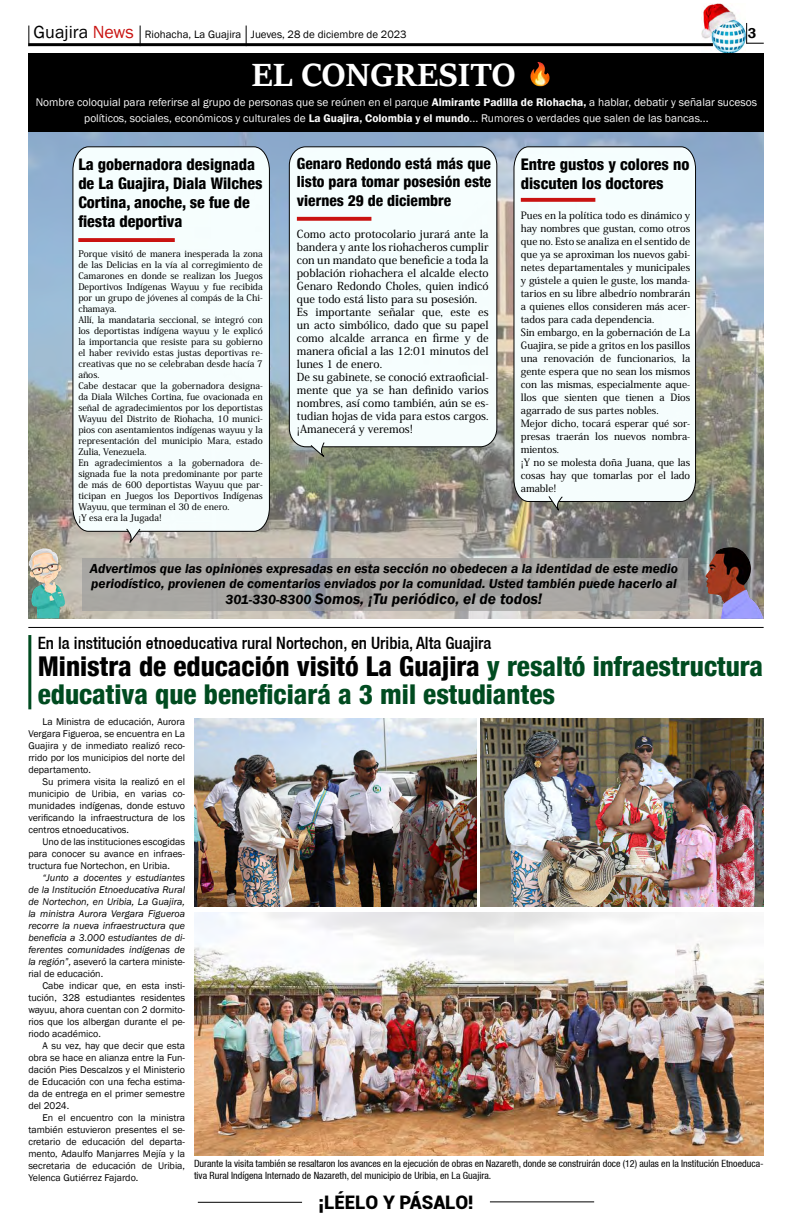
<style>
.page{position:relative;width:792px;height:1224px;background:#fff}
.page>*{position:absolute;margin:0;border:0;box-sizing:border-box;transform-origin:0 0}
.t1{font:700 35.4px "Sitka Heading";color:#fff}
.t2{font:800 condensed 27.3px/28.6px "Helvetica 87";color:#004b20}
.t3{font:900 18.7px "Roboto";color:#000}
.t4{font:500 condensed 17px "Helvetica 67";color:#000}
.t5{font:800 condensed 16px/19px "Helvetica 87";color:#000}
.t6{font:italic 600 15.6px "Franklin Gothic";color:#000}
.t7{font:800 condensed 15.4px/18.3px "Helvetica 87";color:#000;text-align:justify}
.t8{font:600 14.7px "Franklin Gothic";color:#000}
.t9{font:italic 600 13.5px/15.6px "Franklin Gothic";color:#000}
.t10{font:11.4px/15.6px "Franklin Gothic";color:#fcfcfc;text-align:center}
.t11{font:500 11px/13px "Koz Min Pr 6 N";color:#000}
.t12{font:11px "Franklin Gothic";color:#000}
.t13{font:10px/12px "Franklin Gothic";color:#000;text-align:justify}
.t14{font:500 10px/13px "Koz Min Pr 6 N";color:#000}
.t15{font:italic 10px/12px "Franklin Gothic";color:#000;text-align:justify}
.t16{font:condensed 10px/12px "Helvetica 57";color:#000}
.t17{font:500 9px/11px "Koz Min Pr 6 N";color:#000}
.s1{font-size:18px}
.s2{font-size:18px;color:#c91311}
.s3{font-weight:600}
.s4{font-size:13.5px}
.s5{color:#000}
.s6{font-style:normal}
</style>
<div class="page">
<hr style="left:198px;top:1202px;width:104px;height:1px;background:#000">
<hr style="left:490px;top:1201px;width:104px;height:1px;background:#000">
<svg style="left:746px;top:23px;width:18px;height:21px"></svg>
<img style="left:702px;top:4px;width:43px;height:49px">
<hr style="left:28px;top:43px;width:685px;height:3px;background:#000">
<svg style="left:28px;top:26px;width:1px;height:20px"></svg>
<svg style="left:140px;top:26px;width:1px;height:18px"></svg>
<svg style="left:246px;top:26px;width:1px;height:18px"></svg>
<img style="left:28px;top:131px;width:736px;height:487px">
<div style="left:28px;top:53px;width:736px;height:78px;background:#000"></div>
<svg style="left:82px;top:558px;width:606px;height:53px;fill:#a9a7a4"></svg>
<img style="left:530px;top:62px;width:20px;height:24px">
<hr style="left:28px;top:627px;width:736px;height:1px;background:#000">
<div style="left:72px;top:146px;width:198px;height:386px;background:#f6fefe"></div>
<svg style="left:126px;top:528px;width:15px;height:20px"></svg>
<div style="left:289px;top:146px;width:208px;height:301px;background:#f5fefe"></div>
<svg style="left:310px;top:442px;width:19px;height:20px"></svg>
<div style="left:513px;top:146px;width:183px;height:356px;background:#f5fdfd"></div>
<svg style="left:548px;top:495px;width:15px;height:21px"></svg>
<svg style="left:78px;top:238px;width:97px;height:4px"></svg>
<svg style="left:297px;top:217px;width:74px;height:4px"></svg>
<svg style="left:521px;top:198px;width:74px;height:4px"></svg>
<img style="left:705px;top:547px;width:59px;height:72px">
<img style="left:28px;top:548px;width:37px;height:70px">
<hr style="left:28px;top:635px;width:3px;height:74px;background:#004b20">
<img style="left:194px;top:913px;width:570px;height:242px">
<img style="left:194px;top:718px;width:283px;height:188px">
<img style="left:481px;top:718px;width:283px;height:188px">
<p class="t12" style="left:34px;top:28px;width:375px"><span class="s1">Guajira</span> <span class="s2">News</span> Riohacha, La Guajira Jueves, 28 de diciembre de 2023</p>
<h3 class="t8" style="left:748px;top:24px;width:10px">3</h3>
<h1 class="t1" style="left:251px;top:49px;width:266px">EL CONGRESITO</h1>
<p class="t10" style="left:36px;top:95px;width:723px">Nombre coloquial para referirse al grupo de personas que se reúnen en el parque <span class="s3">Almirante Padilla de Riohacha,</span> a hablar, debatir y señalar sucesos políticos, sociales, económicos y culturales de <span class="s3">La Guajira, Colombia y el mundo</span>... Rumores o verdades que salen de las bancas...</p>
<h3 class="t5" style="left:78px;top:154px;width:186px">La gobernadora designada de La Guajira, Diala Wilches<br>Cortina, anoche, se fue de fiesta deportiva</h3>
<h3 class="t7" style="left:297px;top:154px;width:196px">Genaro Redondo está más que listo para tomar posesión este viernes 29 de diciembre</h3>
<h3 class="t5" style="left:521px;top:154px;width:170px">Entre gustos y colores no discuten los doctores</h3>
<p class="t11" style="left:297px;top:228px;width:193px">Como acto protocolario jurará ante la bandera y ante los riohacheros cumplir con un mandato que beneficie a toda la población riohachera el alcalde electo Genaro Redondo Choles, quien indicó que todo está listo para su posesión.<br>Es importante señalar que, este es un acto simbólico, dado que su papel como alcalde arranca en firme y de manera oficial a las 12:01 minutos del lunes 1 de enero.<br>De su gabinete, se conoció extraoficial&shy;mente que ya se han definido varios nombres, así como también, aún se es&shy;tudian hojas de vida para estos cargos. ¡Amanecerá y veremos!</p>
<p class="t14" style="left:521px;top:209px;width:171px">Pues en la política todo es dinámico y hay nombres que gustan, como otros que no. Esto se analiza en el sentido de que ya se aproximan los nuevos gabi&shy;netes departamentales y municipales y gústele a quien le guste, los manda&shy;tarios en su libre albedrío nombrarán a quienes ellos consideren más acer&shy;tados para cada dependencia.<br>Sin embargo, en la gobernación de La<br>Guajira, se pide a gritos en los pasillos una renovación de funcionarios, la gente espera que no sean los mismos con las mismas, especialmente aque&shy;llos que sienten que tienen a Dios agarrado de sus partes nobles.<br>Mejor dicho, tocará esperar qué sor&shy;presas traerán los nuevos nombra&shy;mientos.<br>¡Y no se molesta doña Juana, que las cosas hay que tomarlas por el lado amable!</p>
<p class="t17" style="left:78px;top:249px;width:186px">Porque visitó de manera inesperada la zona de las Delicias en la vía al corregimiento de Camarones en donde se realizan los Juegos Deportivos Indígenas Wayuu y fue recibida por un grupo de jóvenes al compás de la Chi&shy;chamaya.<br>Allí, la mandataria seccional, se integró con los deportistas indígena wayuu y le explicó la importancia que resiste para su gobierno el haber revivido estas justas deportivas re&shy;creativas que no se celebraban desde hacía 7 años.<br>Cabe destacar que la gobernadora designa&shy;da Diala Wilches Cortina, fue ovacionada en señal de agradecimientos por los deportistas Wayuu del Distrito de Riohacha, 10 munici&shy;pios con asentamientos indígenas wayuu y la representación del municipio Mara, estado Zulia, Venezuela.<br>En agradecimientos a la gobernadora de&shy;signada fue la nota predominante por parte de más de 600 deportistas Wayuu que par&shy;ticipan en Juegos los Deportivos Indígenas Wayuu, que terminan el 30 de enero.<br>¡Y esa era la Jugada!</p>
<h3 class="t9" style="left:90px;top:560px;width:590px">Advertimos que las opiniones expresadas en esta sección no obedecen a la identidad de este medio periodístico, provienen de comentarios enviados por la comunidad. Usted también puede hacerlo al</h3>
<h3 class="t6" style="left:225px;top:588px;width:318px"><span class="s4">301-330-8300</span> Somos, ¡Tu periódico, el de todos!</h3>
<h3 class="t4" style="left:38px;top:632px;width:455px">En la institución etnoeducativa rural Nortechon, en Uribia, Alta Guajira</h3>
<h2 class="t2" style="left:38px;top:651px;width:727px"><span class="s5">Ministra de educación visitó La Guajira</span> y resaltó infraestructura educativa que beneficiará a 3 mil estudiantes</h2>
<p class="t13" style="left:28px;top:716px;width:158px;text-indent:14px">La Ministra de educación, Aurora Vergara Figueroa, se encuentra en La Guajira y de inmediato realizó reco&shy;rrido por los municipios del norte del departamento.</p>
<p class="t13" style="left:28px;top:776px;width:158px;text-indent:14px">Su primera visita la realizó en el municipio de Uribia, en varias co&shy;munidades indígenas, donde estuvo verificando la infraestructura de los centros etnoeducativos.</p>
<p class="t13" style="left:28px;top:836px;width:158px;text-indent:14px">Uno de las instituciones escogidas para conocer su avance en infraes&shy;tructura fue Nortechon, en Uribia.</p>
<p class="t15" style="left:28px;top:872px;width:158px;text-indent:14px">“Junto a docentes y estudiantes de la Institución Etnoeducativa Rural de Nortechon, en Uribia, La Guajira, la ministra Aurora Vergara Figueroa recorre la nueva infraestructura que beneficia a 3.000 estudiantes de di&shy;ferentes comunidades indígenas de la región”, <span class="s6">aseveró la cartera ministe&shy;rial de educación.</span></p>
<p class="t13" style="left:28px;top:980px;width:158px;text-indent:14px">Cabe indicar que, en esta insti&shy;tución, 328 estudiantes residentes wayuu, ahora cuentan con 2 dormito&shy;rios que los albergan durante el pe&shy;riodo académico.</p>
<p class="t13" style="left:28px;top:1040px;width:158px;text-indent:14px">A su vez, hay que decir que esta obra se hace en alianza entre la Fun&shy;dación Pies Descalzos y el Ministerio de Educación con una fecha estima&shy;da de entrega en el primer semestre del 2024.</p>
<p class="t13" style="left:28px;top:1112px;width:158px;text-indent:14px">En el encuentro con la ministra también estuvieron presentes el se&shy;cretario de educación del departa&shy;mento, Adaulfo Manjarres Mejía y la secretaria de educación de Uribia, Yelenca Gutiérrez Fajardo.</p>
<p class="t16" style="left:194px;top:1158px;width:571px">Durante la visita también se resaltaron los avances en la ejecución de obras en Nazareth, donde se construirán doce (12) aulas en la Institución Etnoeduca&shy;tiva Rural Indígena Internado de Nazareth, del municipio de Uribia, en La Guajira.</p>
<h3 class="t3" style="left:318px;top:1189px;width:157px">¡LÉELO Y PÁSALO!</h3>
</div>
